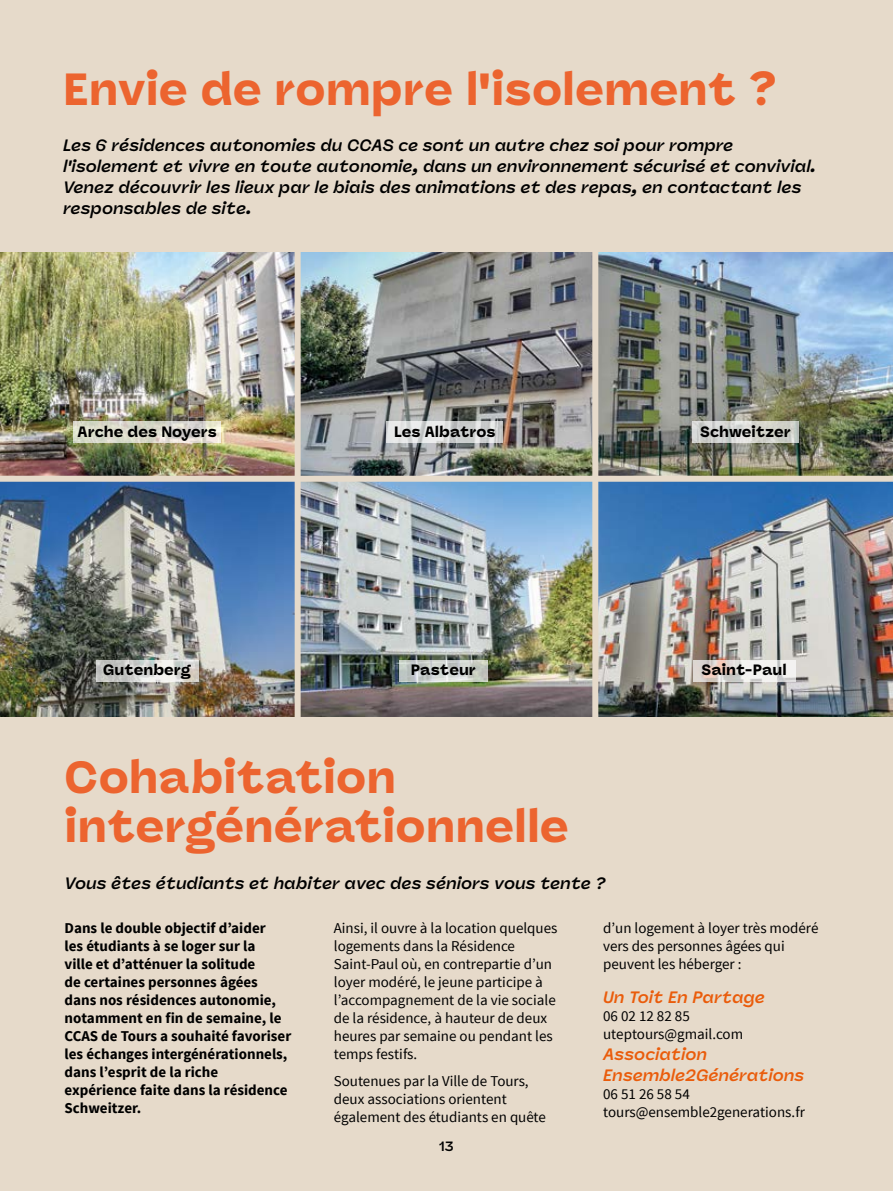
<style>
.page{position:relative;width:893px;height:1191px;background:#e6daca}
.page>*{position:absolute;margin:0;border:0;box-sizing:border-box;transform-origin:0 0}
.t1{font:900 45px/49.5px "Panel Sans";color:#ec642f}
.t2{font:italic 700 16.5px/21px "Panel Sans";color:#000}
.t3{font:italic 700 16.5px/21px "Panel Sans";color:#ea5c0b}
.t4{font:15px/18px "Source Sans Pro";color:#000}
.t5{font:700 15px/18px "Source Sans Pro";color:#000}
.t6{font:900 15px "Panel Sans";color:#000}
.t7{font:700 13.5px "Panel Sans";color:#000}
</style>
<div class="page">
<img style="left:0;top:482px;width:592px;height:235px">
<img style="left:0;top:252px;width:592px;height:224px">
<img style="left:598px;top:252px;width:295px;height:465px">
<div style="left:295px;top:246px;width:6px;height:503px;background:#e6daca"></div>
<div style="left:0;top:476px;width:893px;height:6px;background:#e6daca"></div>
<svg style="left:74px;top:421px;width:147px;height:22px"></svg>
<svg style="left:386px;top:421px;width:117px;height:22px"></svg>
<svg style="left:692px;top:421px;width:107px;height:22px"></svg>
<svg style="left:96px;top:660px;width:102px;height:22px"></svg>
<svg style="left:399px;top:660px;width:89px;height:22px"></svg>
<svg style="left:693px;top:660px;width:102px;height:22px"></svg>
<h1 class="t1" style="left:63px;top:65px;width:715px">Envie de rompre l'isolement ?</h1>
<p class="t2" style="left:63px;top:135px;width:754px">Les 6 résidences autonomies du CCAS ce sont un autre chez soi pour rompre l'isolement et vivre en toute autonomie, dans un environnement sécurisé et convivial.<br>Venez découvrir les lieux par le biais des animations et des repas, en contactant les responsables de site.</p>
<p class="t6" style="left:78px;top:423px;width:141px">Arche des Noyers</p>
<p class="t6" style="left:394px;top:423px;width:103px">Les Albatros</p>
<p class="t6" style="left:700px;top:423px;width:92px">Schweitzer</p>
<p class="t6" style="left:103px;top:661px;width:90px">Gutenberg</p>
<p class="t6" style="left:411px;top:661px;width:67px">Pasteur</p>
<p class="t6" style="left:701px;top:661px;width:87px">Saint-Paul</p>
<h1 class="t1" style="left:65px;top:752px;width:506px">Cohabitation intergénérationnelle</h1>
<p class="t2" style="left:65px;top:872px;width:543px">Vous êtes étudiants et habiter avec des séniors vous tente ?</p>
<p class="t5" style="left:65px;top:919px;width:228px">Dans le double objectif d’aider<br>les étudiants à se loger sur la<br>ville et d’atténuer la solitude<br>de certaines personnes âgées dans nos résidences autonomie, notamment en fin de semaine, le<br>CCAS de Tours a souhaité favoriser les échanges intergénérationnels, dans l’esprit de la riche expérience faite dans la résidence<br>Schweitzer.</p>
<p class="t4" style="left:334px;top:919px;width:225px">Ainsi, il ouvre à la location quelques logements dans la Résidence<br>Saint-Paul où, en contrepartie d’un loyer modéré, le jeune participe à l’accompagnement de la vie sociale de la résidence, à hauteur de deux heures par semaine ou pendant les temps festifs.</p>
<p class="t4" style="left:334px;top:1072px;width:214px">Soutenues par la Ville de Tours, deux associations orientent également des étudiants en quête</p>
<p class="t7" style="left:439px;top:1137px;width:16px">13</p>
<p class="t4" style="left:603px;top:919px;width:217px">d’un logement à loyer très modéré vers des personnes âgées qui peuvent les héberger :</p>
<p class="t3" style="left:603px;top:987px;width:163px">Un Toit En Partage</p>
<p class="t4" style="left:603px;top:1007px;width:141px">06 02 12 82 85 uteptours@gmail.com</p>
<p class="t3" style="left:603px;top:1044px;width:203px">Association<br>Ensemble2Générations</p>
<p class="t4" style="left:603px;top:1085px;width:203px">06 51 26 58 54 tours@ensemble2generations.fr</p>
</div>
